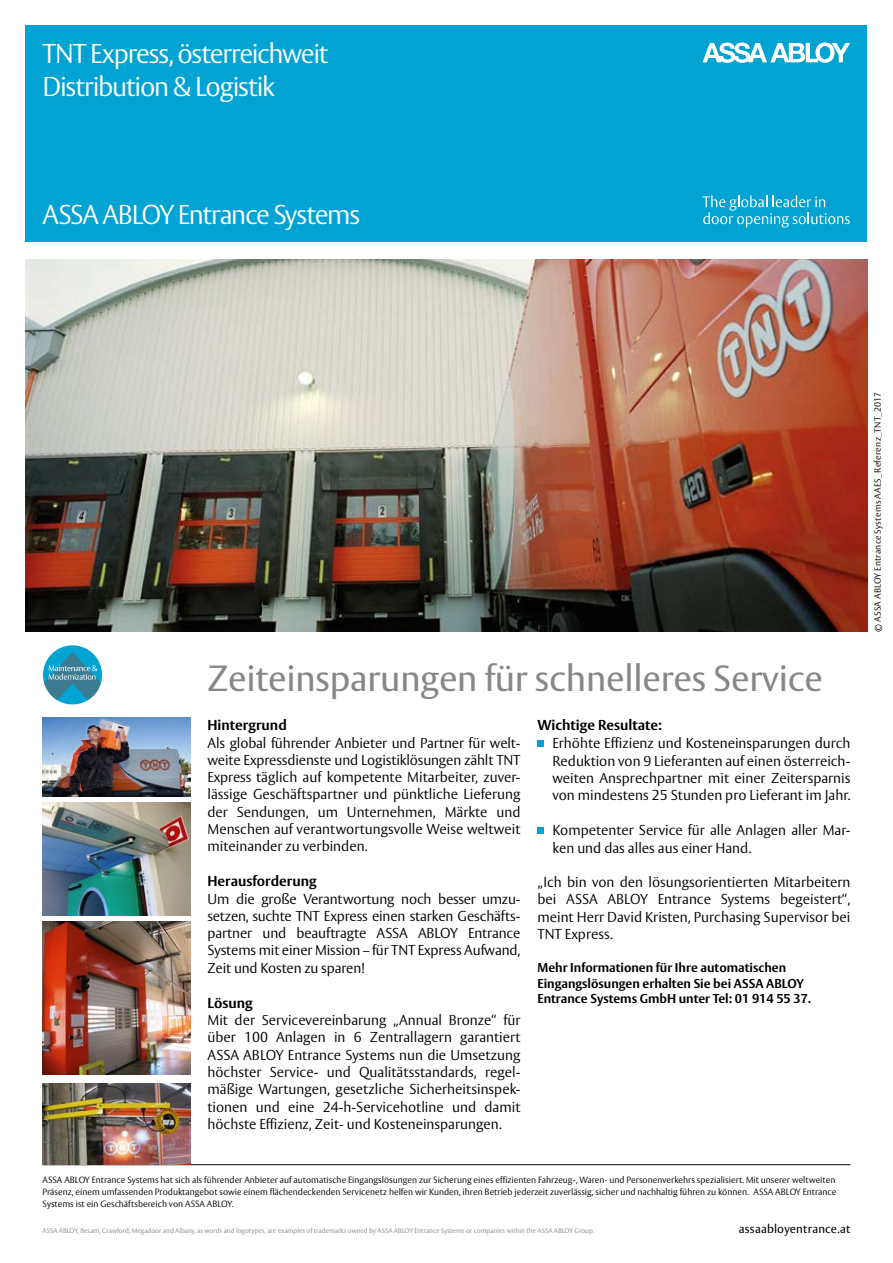
<style>
.page{position:relative;width:893px;height:1263px;background:#fff}
.page>*{position:absolute;margin:0;border:0;box-sizing:border-box;transform-origin:0 0}
.t1{font:36px "ASSA Vesta";letter-spacing:-.005em;color:#878787}
.t2{font:300 27px/32.4px "ASSA Vesta";letter-spacing:-.045em;color:#fff}
.t3{font:300 14.25px/17.2px "ASSA Vesta";color:#000;text-align:justify}
.t4{font:700 14.25px "ASSA Vesta";color:#000}
.t5{font:700 12.75px/15.8px "ASSA Vesta";color:#000}
.t6{font:12px "ASSA Vesta";letter-spacing:.015em;color:#000}
.t7{font:300 9px/12px "ASSA Vesta";color:#000;text-align:justify}
.t8{font:300 9px "ASSA Vesta";letter-spacing:.025em;color:#000}
.t9{font:300 6.75px "ASSA Vesta";color:#878787}
</style>
<div class="page">
<div style="left:537px;top:740px;width:7px;height:7px;background:#00a3d2"></div>
<div style="left:537px;top:827px;width:7px;height:7px;background:#00a3d2"></div>
<svg style="left:43px;top:645px;width:59px;height:59px"></svg>
<div style="left:26px;top:26px;width:841px;height:216px;background:#00a3d2"></div>
<svg style="left:702px;top:42px;width:148px;height:21px"></svg>
<img style="left:26px;top:259px;width:841px;height:372px">
<hr style="left:43px;top:1164px;width:807px;height:1px;background:#000">
<img style="left:43px;top:1083px;width:147px;height:82px">
<img style="left:43px;top:803px;width:147px;height:112px">
<img style="left:43px;top:717px;width:147px;height:79px">
<svg style="left:702px;top:195px;width:148px;height:32px"></svg>
<img style="left:43px;top:922px;width:147px;height:152px">
<h2 class="t2" style="left:43px;top:39px;width:288px">TNT Express, österreichweit<br>Distribution &amp; Logistik</h2>
<h2 class="t2" style="left:43px;top:200px;width:319px">ASSA ABLOY Entrance Systems</h2>
<h1 class="t1" style="left:207px;top:657px;width:617px">Zeiteinsparungen für schnelleres Service</h1>
<p class="t4" style="left:207px;top:716px;width:81px">Hintergrund</p>
<p class="t3" style="left:207px;top:735px;width:314px">Als global führender Anbieter und Partner für welt&shy;weite Expressdienste und Logistiklösungen zählt TNT Express täglich auf kompetente Mitarbeiter, zuver&shy;lässige Geschäftspartner und pünktliche Lieferung der Sendungen, um Unternehmen, Märkte und Menschen auf verantwortungsvolle Weise weltweit miteinander zu verbinden.</p>
<p class="t4" style="left:207px;top:873px;width:111px">Herausforderung</p>
<p class="t3" style="left:207px;top:891px;width:314px">Um die große Verantwortung noch besser umzu&shy;setzen, suchte TNT Express einen starken Geschäfts&shy;partner und beauftragte ASSA ABLOY Entrance Systems mit einer Mission – für TNT Express Aufwand, Zeit und Kosten zu sparen!</p>
<p class="t4" style="left:207px;top:994px;width:47px">Lösung</p>
<p class="t3" style="left:207px;top:1012px;width:314px">Mit der Servicevereinbarung „Annual Bronze“ für über 100 Anlagen in 6 Zentrallagern garantiert ASSA ABLOY Entrance Systems nun die Umsetzung höchster Service- und Qualitätsstandards, regel&shy;mäßige Wartungen, gesetzliche Sicherheitsinspek&shy;tionen und eine 24-h-Servicehotline und damit höchste Effizienz, Zeit- und Kosteneinsparungen.</p>
<p class="t4" style="left:537px;top:717px;width:126px">Wichtige Resultate:</p>
<p class="t3" style="left:552px;top:735px;width:300px">Erhöhte Effizienz und Kosteneinsparungen durch Reduktion von 9 Lieferanten auf einen österreich&shy;weiten Ansprechpartner mit einer Zeitersparnis von mindestens 25 Stunden pro Lieferant im Jahr.</p>
<p class="t3" style="left:552px;top:822px;width:300px">Kompetenter Service für alle Anlagen aller Mar&shy;ken und das alles aus einer Hand.</p>
<p class="t3" style="left:537px;top:874px;width:314px">„Ich bin von den lösungsorientierten Mitarbeitern bei ASSA ABLOY Entrance Systems begeistert“, meint Herr David Kristen, Purchasing Supervisor bei TNT Express.</p>
<p class="t5" style="left:537px;top:960px;width:275px">Mehr Informationen für Ihre automatischen<br>Eingangslösungen erhalten Sie bei ASSA ABLOY<br>Entrance Systems GmbH unter Tel: 01 914 55 37.</p>
<p class="t7" style="left:43px;top:1174px;width:795px">ASSA ABLOY Entrance Systems hat sich als führender Anbieter auf automatische Eingangslösungen zur Sicherung eines effizienten Fahrzeug-, Waren- und Personenverkehrs spezialisiert. Mit unserer weltweiten Präsenz, einem umfassenden Produktangebot sowie einem flächendeckenden Servicenetz helfen wir Kunden, ihren Betrieb jederzeit zuverlässig, sicher und nachhaltig führen zu können. ASSA ABLOY Entrance Systems ist ein Geschäftsbereich von ASSA ABLOY.</p>
<p class="t9" style="left:43px;top:1227px;width:553px">ASSA ABLOY, Besam, Crawford, Megadoor and Albany, as words and logotypes, are examples of trademarks owned by ASSA ABLOY Entrance Systems or companies within the ASSA ABLOY Group.</p>
<p class="t6" style="left:739px;top:1222px;width:113px">assaabloyentrance.at</p>
<p class="t8" style="left:872px;top:631px;width:241px;rotate:-90deg">© ASSA ABLOY Entrance Systems AAES_Referenz_TNT_2017</p>
</div>
